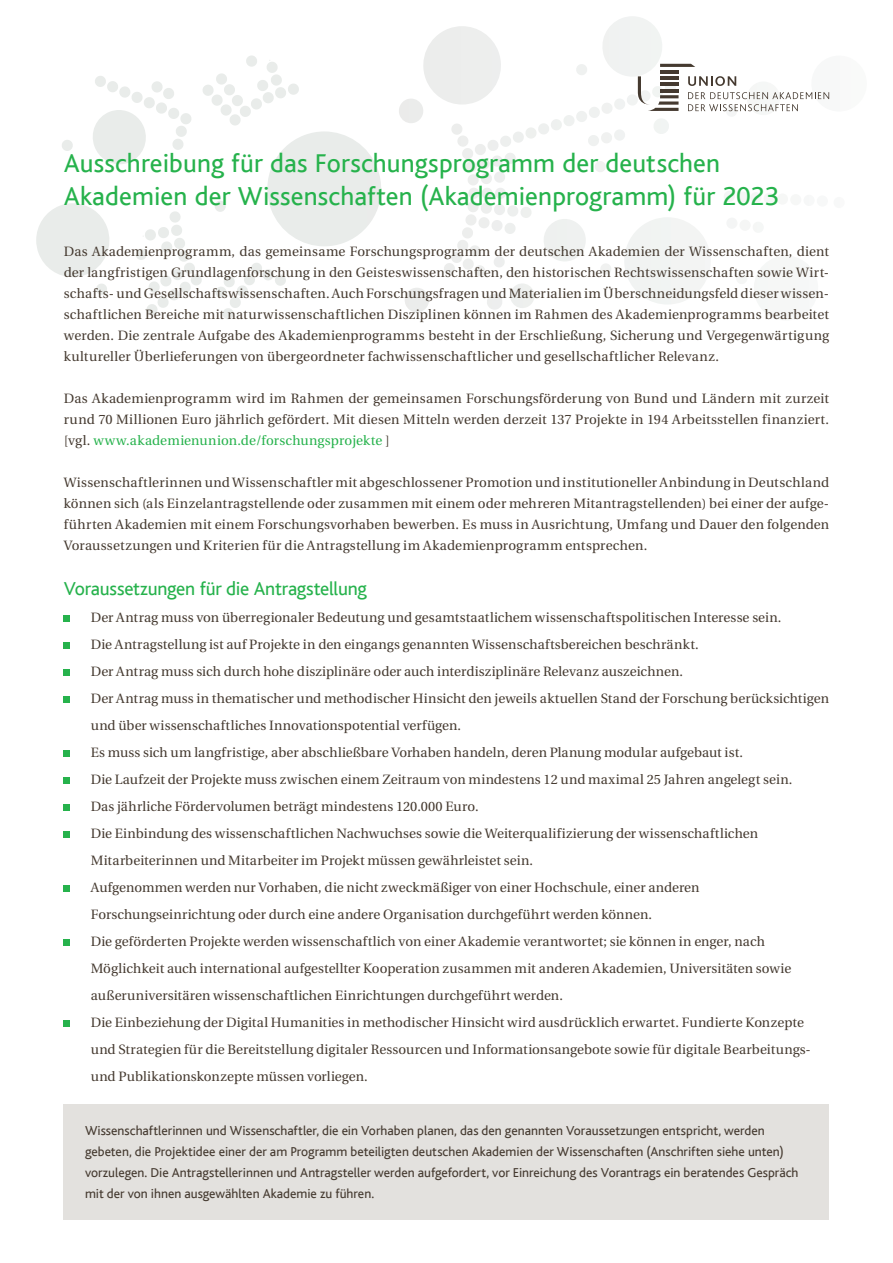
<style>
.page{position:relative;width:893px;height:1263px;background:#fff}
.page>*{position:absolute;margin:0;border:0;box-sizing:border-box;transform-origin:0 0}
.t1{font:27px/33px "Bliss";letter-spacing:.005em;color:#26b24c}
.t2{font:19.5px "Bliss";letter-spacing:-.015em;color:#26b24c}
.t3{font:13.5px/27px "Utopia";letter-spacing:.005em;color:#453a30;text-align:justify}
.t4{font:13.5px/21px "Bliss";color:#453a30}
.s1{color:#26b24c}
</style>
<div class="page">
<svg style="left:215px;top:201px;width:11px;height:11px"></svg>
<svg style="left:36px;top:203px;width:73px;height:74px"></svg>
<svg style="left:96px;top:284px;width:11px;height:11px"></svg>
<svg style="left:62px;top:140px;width:11px;height:11px"></svg>
<svg style="left:267px;top:131px;width:114px;height:115px"></svg>
<svg style="left:93px;top:76px;width:98px;height:88px"></svg>
<svg style="left:203px;top:55px;width:96px;height:70px"></svg>
<svg style="left:215px;top:263px;width:71px;height:56px"></svg>
<svg style="left:136px;top:211px;width:66px;height:104px"></svg>
<svg style="left:399px;top:16px;width:431px;height:296px"></svg>
<hr style="left:660px;top:89px;width:18px;height:3px;background:#453a30">
<hr style="left:660px;top:70px;width:18px;height:3px;background:#453a30">
<hr style="left:660px;top:76px;width:18px;height:3px;background:#453a30">
<hr style="left:660px;top:83px;width:18px;height:3px;background:#453a30">
<div style="left:64px;top:1104px;width:765px;height:115px;background:#e3e1de"></div>
<svg style="left:64px;top:615px;width:6px;height:6px"></svg>
<svg style="left:64px;top:642px;width:6px;height:6px"></svg>
<svg style="left:64px;top:669px;width:6px;height:6px"></svg>
<svg style="left:64px;top:696px;width:6px;height:6px"></svg>
<svg style="left:64px;top:750px;width:6px;height:6px"></svg>
<svg style="left:64px;top:777px;width:6px;height:6px"></svg>
<svg style="left:64px;top:804px;width:6px;height:6px"></svg>
<svg style="left:64px;top:831px;width:6px;height:6px"></svg>
<svg style="left:64px;top:885px;width:6px;height:6px"></svg>
<svg style="left:64px;top:939px;width:6px;height:6px"></svg>
<svg style="left:64px;top:1020px;width:6px;height:6px"></svg>
<h1 class="t1" style="left:64px;top:147px;width:717px">Ausschreibung für das Forschungsprogramm der deutschen<br>Akademien der Wissenschaften (Akademienprogramm) für 2023</h1>
<p class="t3" style="left:64px;top:241px;width:767px;line-height:21px">Das Akademienprogramm, das gemeinsame Forschungsprogramm der deutschen Akademien der Wissenschaften, dient der langfristigen Grundlagenforschung in den Geisteswissenschaften, den historischen Rechtswissenschaften sowie Wirt&shy;schafts- und Gesellschaftswissenschaften. Auch Forschungsfragen und Materialien im Überschneidungsfeld dieser wissen&shy;schaftlichen Bereiche mit naturwissenschaftlichen Disziplinen können im Rahmen des Akademienprogramms bearbeitet werden. Die zentrale Aufgabe des Akademienprogramms besteht in der Erschließung, Sicherung und Vergegenwärtigung kultureller Überlieferungen von übergeordneter fachwissenschaftlicher und gesellschaftlicher Relevanz.</p>
<p class="t3" style="left:64px;top:388px;width:767px;line-height:21px">Das Akademienprogramm wird im Rahmen der gemeinsamen Forschungsförderung von Bund und Ländern mit zurzeit rund 70 Millionen Euro jährlich gefördert. Mit diesen Mitteln werden derzeit 137 Projekte in 194 Arbeitsstellen finanziert. [vgl. <span class="s1">www.akademienunion.de/forschungsprojekte</span> ]</p>
<p class="t3" style="left:64px;top:472px;width:767px;line-height:21px">Wissenschaftlerinnen und Wissenschaftler mit abgeschlossener Promotion und institutioneller Anbindung in Deutschland können sich (als Einzelantragstellende oder zusammen mit einem oder mehreren Mitantragstellenden) bei einer der aufge&shy;führten Akademien mit einem Forschungsvorhaben bewerben. Es muss in Ausrichtung, Umfang und Dauer den folgenden Voraussetzungen und Kriterien für die Antragstellung im Akademienprogramm entsprechen.</p>
<h2 class="t2" style="left:64px;top:578px;width:305px">Voraussetzungen für die Antragstellung</h2>
<p class="t3" style="left:91px;top:604px;width:740px;text-align:left">Der Antrag muss von überregionaler Bedeutung und gesamtstaatlichem wissenschaftspolitischen Interesse sein.<br>Die Antragstellung ist auf Projekte in den eingangs genannten Wissenschaftsbereichen beschränkt.<br>Der Antrag muss sich durch hohe disziplinäre oder auch interdisziplinäre Relevanz auszeichnen.<br>Der Antrag muss in thematischer und methodischer Hinsicht den jeweils aktuellen Stand der Forschung berücksichtigen und über wissenschaftliches Innovationspotential verfügen.<br>Es muss sich um langfristige, aber abschließbare Vorhaben handeln, deren Planung modular aufgebaut ist.<br>Die Laufzeit der Projekte muss zwischen einem Zeitraum von mindestens 12 und maximal 25 Jahren angelegt sein.<br>Das jährliche Fördervolumen beträgt mindestens 120.000 Euro.<br>Die Einbindung des wissenschaftlichen Nachwuchses sowie die Weiterqualifizierung der wissenschaftlichen Mitarbeiterinnen und Mitarbeiter im Projekt müssen gewährleistet sein.<br>Aufgenommen werden nur Vorhaben, die nicht zweckmäßiger von einer Hochschule, einer anderen Forschungseinrichtung oder durch eine andere Organisation durchgeführt werden können.<br>Die geförderten Projekte werden wissenschaftlich von einer Akademie verantwortet; sie können in enger, nach Möglichkeit auch international aufgestellter Kooperation zusammen mit anderen Akademien, Universitäten sowie außeruniversitären wissenschaftlichen Einrichtungen durchgeführt werden.<br>Die Einbeziehung der Digital Humanities in methodischer Hinsicht wird ausdrücklich erwartet. Fundierte Konzepte und Strategien für die Bereitstellung digitaler Ressourcen und Informationsangebote sowie für digitale Bearbeitungs&shy;und Publikationskonzepte müssen vorliegen.</p>
<p class="t4" style="left:85px;top:1120px;width:715px">Wissenschaftlerinnen und Wissenschaftler, die ein Vorhaben planen, das den genannten Voraussetzungen entspricht, werden gebeten, die Projektidee einer der am Programm beteiligten deutschen Akademien der Wissenschaften (Anschriften siehe unten) vorzulegen. Die Antragstellerinnen und Antragsteller werden aufgefordert, vor Einreichung des Vorantrags ein beratendes Gespräch mit der von ihnen ausgewählten Akademie zu führen.</p>
</div>
